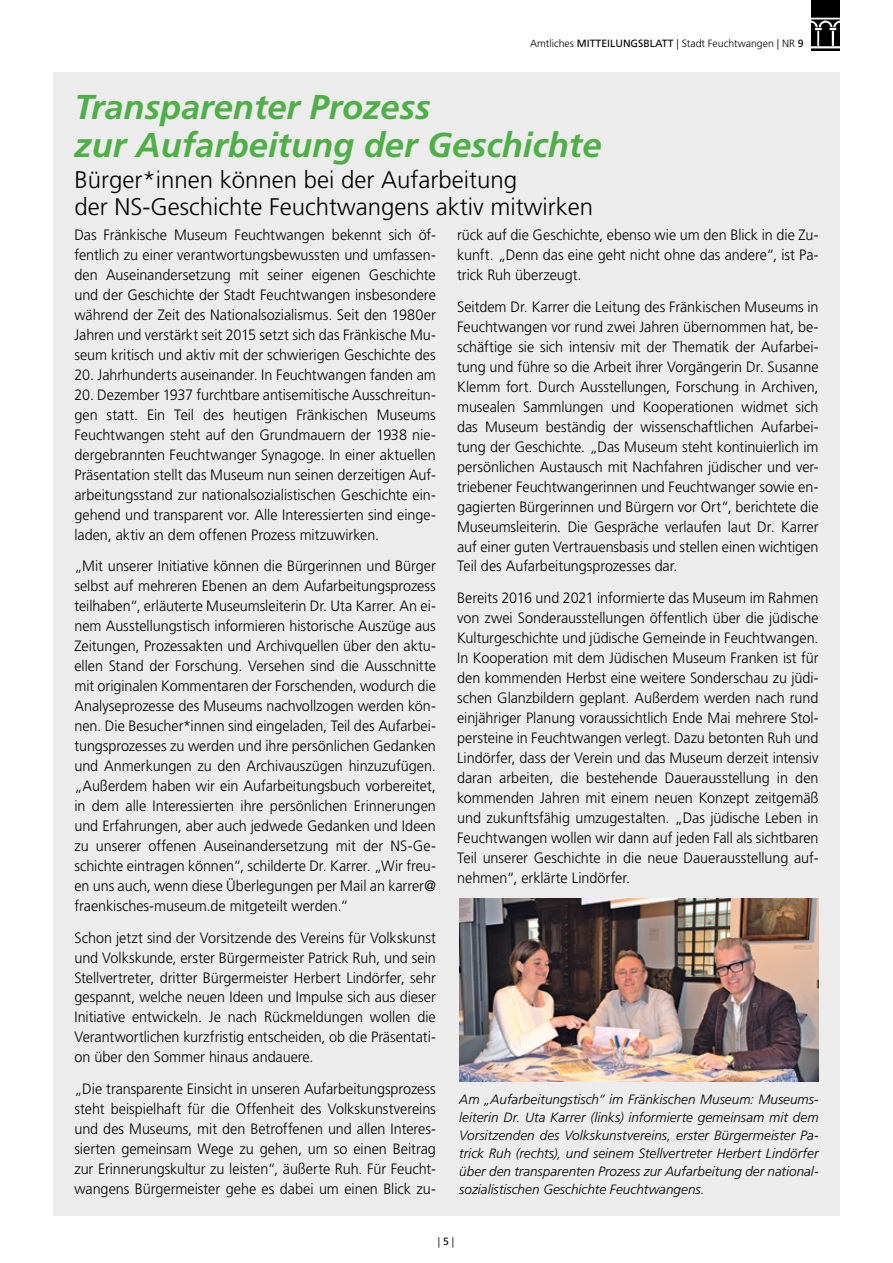
<style>
.page{position:relative;width:893px;height:1263px;background:#fff}
.page>*{position:absolute;margin:0;border:0;box-sizing:border-box;transform-origin:0 0}
.t1{font:italic 700 34.5px/37.5px "Frutiger";color:#4daf46}
.t2{font:300 24px/27px "Frutiger";color:#000}
.t3{font:300 15px/20px "Frutiger";color:#000;text-align:justify;scale:.96 1}
.t4{font:italic 300 13.5px/18px "Frutiger";color:#000;text-align:justify}
.t5{font:300 10.5px "Frutiger";color:#000}
.s1{font-weight:400}
</style>
<div class="page">
<img style="left:812px;top:0;width:28px;height:51px">
<div style="left:53px;top:72px;width:787px;height:1144px;background:#ececec"></div>
<img style="left:459px;top:899px;width:360px;height:182px">
<p class="t5" style="left:530px;top:37px;width:275px">Amtliches <span class="s1">MITTEILUNGSBLATT</span> | Stadt Feuchtwangen | NR <span class="s1">9</span></p>
<h1 class="t1" style="left:74px;top:89px;width:529px">Transparenter Prozess<br>zur Aufarbeitung der Geschichte</h1>
<h2 class="t2" style="left:74px;top:167px;width:520px">Bürger*innen können bei der Aufarbeitung<br>der NS-Geschichte Feuchtwangens aktiv mitwirken</h2>
<p class="t3" style="left:74px;top:225px;width:378px">Das Fränkische Museum Feuchtwangen bekennt sich öf&shy;fentlich zu einer verantwortungsbewussten und umfassen&shy;den Auseinandersetzung mit seiner eigenen Geschichte und der Geschichte der Stadt Feuchtwangen insbesondere während der Zeit des Nationalsozialismus. Seit den 1980er Jahren und verstärkt seit 2015 setzt sich das Fränkische Mu&shy;seum kritisch und aktiv mit der schwierigen Geschichte des</p>
<p class="t3" style="left:74px;top:365px;width:378px">20. Jahrhunderts auseinander. In Feuchtwangen fanden am</p>
<p class="t3" style="left:74px;top:385px;width:378px">20. Dezember 1937 furchtbare antisemitische Ausschreitun&shy;gen statt. Ein Teil des heutigen Fränkischen Museums Feuchtwangen steht auf den Grundmauern der 1938 nie&shy;dergebrannten Feuchtwanger Synagoge. In einer aktuellen Präsentation stellt das Museum nun seinen derzeitigen Auf&shy;arbeitungsstand zur nationalsozialistischen Geschichte ein&shy;gehend und transparent vor. Alle Interessierten sind einge&shy;laden, aktiv an dem offenen Prozess mitzuwirken.</p>
<p class="t3" style="left:74px;top:556px;width:378px">„Mit unserer Initiative können die Bürgerinnen und Bürger selbst auf mehreren Ebenen an dem Aufarbeitungsprozess teilhaben“, erläuterte Museumsleiterin Dr. Uta Karrer. An ei&shy;nem Ausstellungstisch informieren historische Auszüge aus Zeitungen, Prozessakten und Archivquellen über den aktu&shy;ellen Stand der Forschung. Versehen sind die Ausschnitte mit originalen Kommentaren der Forschenden, wodurch die Analyseprozesse des Museums nachvollzogen werden kön&shy;nen. Die Besucher*innen sind eingeladen, Teil des Aufarbei&shy;tungsprozesses zu werden und ihre persönlichen Gedanken und Anmerkungen zu den Archivauszügen hinzuzufügen. „Außerdem haben wir ein Aufarbeitungsbuch vorbereitet, in dem alle Interessierten ihre persönlichen Erinnerungen und Erfahrungen, aber auch jedwede Gedanken und Ideen zu unserer offenen Auseinandersetzung mit der NS-Ge&shy;schichte eintragen können“, schilderte Dr. Karrer. „Wir freu&shy;en uns auch, wenn diese Überlegungen per Mail an karrer@ fraenkisches-museum.de mitgeteilt werden.“</p>
<p class="t3" style="left:74px;top:928px;width:378px">Schon jetzt sind der Vorsitzende des Vereins für Volkskunst und Volkskunde, erster Bürgermeister Patrick Ruh, und sein Stellvertreter, dritter Bürgermeister Herbert Lindörfer, sehr gespannt, welche neuen Ideen und Impulse sich aus dieser Initiative entwickeln. Je nach Rückmeldungen wollen die Verantwortlichen kurzfristig entscheiden, ob die Präsentati&shy;on über den Sommer hinaus andauere.</p>
<p class="t3" style="left:74px;top:1079px;width:378px">„Die transparente Einsicht in unseren Aufarbeitungsprozess steht beispielhaft für die Offenheit des Volkskunstvereins und des Museums, mit den Betroffenen und allen Interes&shy;sierten gemeinsam Wege zu gehen, um so einen Beitrag zur Erinnerungskultur zu leisten“, äußerte Ruh. Für Feucht&shy;wangens Bürgermeister gehe es dabei um einen Blick zu-</p>
<p class="t3" style="left:457px;top:225px;width:378px">rück auf die Geschichte, ebenso wie um den Blick in die Zu&shy;kunft. „Denn das eine geht nicht ohne das andere“, ist Pa&shy;trick Ruh überzeugt.</p>
<p class="t3" style="left:457px;top:297px;width:378px">Seitdem Dr. Karrer die Leitung des Fränkischen Museums in Feuchtwangen vor rund zwei Jahren übernommen hat, be&shy;schäftige sie sich intensiv mit der Thematik der Aufarbei&shy;tung und führe so die Arbeit ihrer Vorgängerin Dr. Susanne Klemm fort. Durch Ausstellungen, Forschung in Archiven, musealen Sammlungen und Kooperationen widmet sich das Museum beständig der wissenschaftlichen Aufarbei&shy;tung der Geschichte. „Das Museum steht kontinuierlich im persönlichen Austausch mit Nachfahren jüdischer und ver&shy;triebener Feuchtwangerinnen und Feuchtwanger sowie en&shy;gagierten Bürgerinnen und Bürgern vor Ort“, berichtete die Museumsleiterin. Die Gespräche verlaufen laut Dr. Karrer auf einer guten Vertrauensbasis und stellen einen wichtigen Teil des Aufarbeitungsprozesses dar.</p>
<p class="t3" style="left:457px;top:588px;width:378px">Bereits 2016 und 2021 informierte das Museum im Rahmen von zwei Sonderausstellungen öffentlich über die jüdische Kulturgeschichte und jüdische Gemeinde in Feuchtwangen.<br>In Kooperation mit dem Jüdischen Museum Franken ist für den kommenden Herbst eine weitere Sonderschau zu jüdi&shy;schen Glanzbildern geplant. Außerdem werden nach rund einjähriger Planung voraussichtlich Ende Mai mehrere Stol&shy;persteine in Feuchtwangen verlegt. Dazu betonten Ruh und Lindörfer, dass der Verein und das Museum derzeit intensiv daran arbeiten, die bestehende Dauerausstellung in den kommenden Jahren mit einem neuen Konzept zeitgemäß und zukunftsfähig umzugestalten. „Das jüdische Leben in Feuchtwangen wollen wir dann auf jeden Fall als sichtbaren Teil unserer Geschichte in die neue Dauerausstellung auf&shy;nehmen“, erklärte Lindörfer.</p>
<p class="t4" style="left:459px;top:1090px;width:361px">Am „Aufarbeitungstisch“ im Fränkischen Museum: Museums&shy;leiterin Dr. Uta Karrer (links) informierte gemeinsam mit dem Vorsitzenden des Volkskunstvereins, erster Bürgermeister Pa&shy;trick Ruh (rechts), und seinem Stellvertreter Herbert Lindörfer über den transparenten Prozess zur Aufarbeitung der national&shy;sozialistischen Geschichte Feuchtwangens.</p>
<p class="t5" style="left:438px;top:1236px;width:18px">| <span class="s1">5</span> |</p>
</div>
